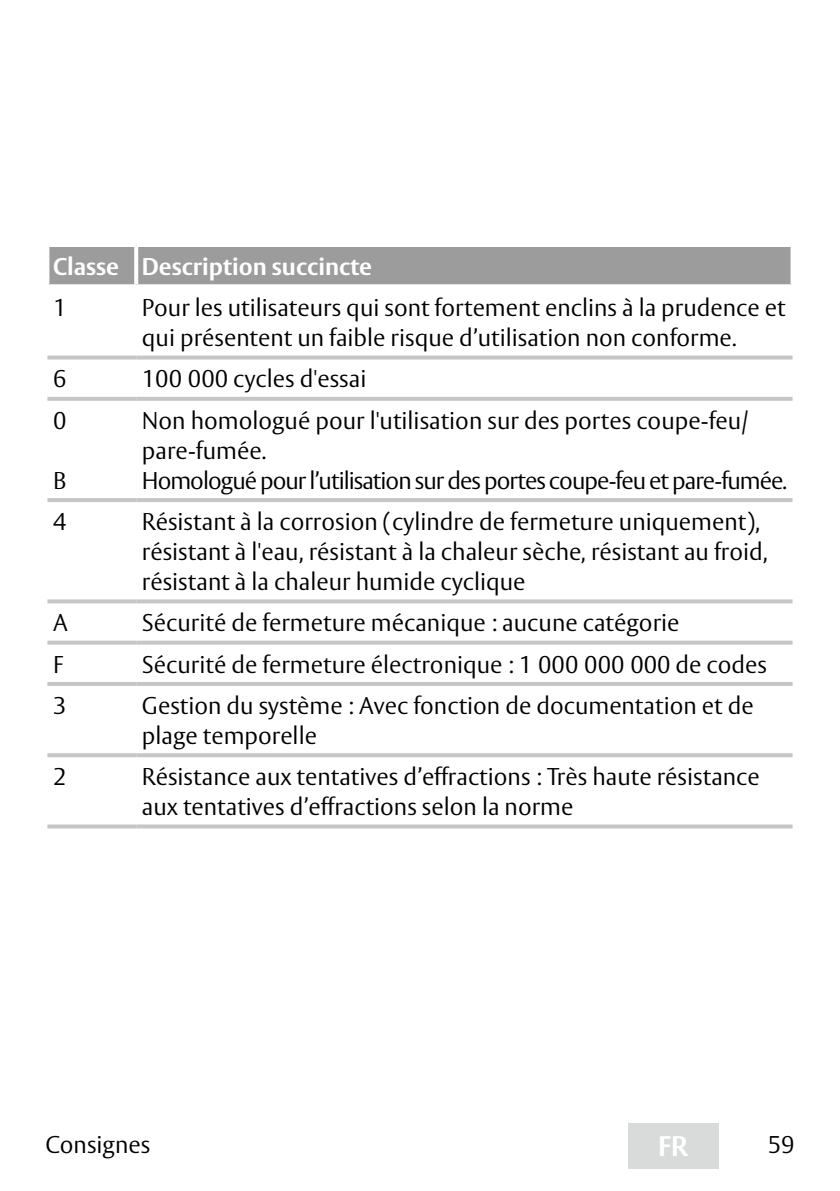
<style>
.page{position:relative;width:840px;height:1191px;background:#fff}
.page>*{position:absolute;margin:0;border:0;box-sizing:border-box;transform-origin:0 0}
.t1{font:700 28px "ASSA Vesta";color:#fff}
.Tabelle_Zelle{font:300 24px/30px "ASSA Vesta";color:#000}
.Tabelle_Zelle-2{font:300 24px "ASSA Vesta";letter-spacing:-.04em;color:#000}
.Tabelle_Kopfzeile_Gr{font:700 24px "ASSA Vesta";color:#fff}
</style>
<div class="page">
<div style="left:627px;top:1123px;width:91px;height:45px;background:#d9dada"></div>
<div style="left:49px;top:247px;width:741px;height:37px;background:#9c9c9d"></div>
<svg style="left:134px;top:247px;width:4px;height:37px"></svg>
<svg style="left:790px;top:247px;width:1px;height:37px"></svg>
<svg style="left:47px;top:284px;width:89px;height:1px"></svg>
<svg style="left:136px;top:284px;width:657px;height:2px"></svg>
<svg style="left:47px;top:355px;width:89px;height:4px"></svg>
<svg style="left:136px;top:355px;width:656px;height:4px;background:#cdcdcd"></svg>
<hr style="left:47px;top:397px;width:89px;height:4px;background:#c5c6c6">
<hr style="left:136px;top:397px;width:656px;height:4px;background:#c5c6c6">
<hr style="left:47px;top:498px;width:89px;height:4px;background:#c5c6c6">
<hr style="left:136px;top:498px;width:656px;height:4px;background:#c5c6c6">
<svg style="left:47px;top:599px;width:89px;height:4px"></svg>
<svg style="left:136px;top:599px;width:656px;height:4px;background:#cacbcb"></svg>
<svg style="left:47px;top:640px;width:89px;height:4px"></svg>
<svg style="left:136px;top:640px;width:656px;height:4px;background:#cecfcf"></svg>
<hr style="left:47px;top:682px;width:89px;height:4px;background:#c5c6c6">
<hr style="left:136px;top:682px;width:656px;height:4px;background:#c5c6c6">
<hr style="left:47px;top:753px;width:89px;height:4px;background:#c5c6c6">
<hr style="left:136px;top:753px;width:656px;height:4px;background:#c5c6c6">
<svg style="left:47px;top:824px;width:89px;height:4px"></svg>
<svg style="left:136px;top:824px;width:656px;height:4px;background:#cccdcd"></svg>
<p class="Tabelle_Kopfzeile_Gr" style="left:53px;top:252px;width:67px">Classe</p>
<p class="Tabelle_Kopfzeile_Gr" style="left:142px;top:252px;width:232px">Description succincte</p>
<p class="Tabelle_Zelle" style="left:53px;top:294px;width:15px">1</p>
<p class="Tabelle_Zelle" style="left:142px;top:294px;width:645px">Pour les utilisateurs qui sont fortement enclins à la prudence et qui présentent un faible risque d’utilisation non conforme.</p>
<p class="Tabelle_Zelle" style="left:53px;top:365px;width:15px">6</p>
<p class="Tabelle_Zelle" style="left:142px;top:365px;width:226px">100 000 cycles d'essai</p>
<p class="Tabelle_Zelle" style="left:53px;top:406px;width:15px">0</p>
<p class="Tabelle_Zelle" style="left:142px;top:406px;width:607px">Non homologué pour l'utilisation sur des portes coupe-feu/ pare-fumée.</p>
<p class="Tabelle_Zelle-2" style="left:142px;top:466px;width:646px">Homologué pour l’utilisation sur des portes coupe-feu et pare-fumée.</p>
<p class="Tabelle_Zelle" style="left:53px;top:466px;width:15px">B</p>
<p class="Tabelle_Zelle" style="left:53px;top:508px;width:15px">4</p>
<p class="Tabelle_Zelle" style="left:142px;top:508px;width:627px">Résistant à la corrosion (cylindre de fermeture uniquement), résistant à l'eau, résistant à la chaleur sèche, résistant au froid, résistant à la chaleur humide cyclique</p>
<p class="Tabelle_Zelle" style="left:53px;top:609px;width:16px">A</p>
<p class="Tabelle_Zelle" style="left:142px;top:609px;width:538px">Sécurité de fermeture mécanique : aucune catégorie</p>
<p class="Tabelle_Zelle" style="left:53px;top:650px;width:12px">F</p>
<p class="Tabelle_Zelle" style="left:142px;top:650px;width:626px">Sécurité de fermeture électronique : 1 000 000 000 de codes</p>
<p class="Tabelle_Zelle" style="left:53px;top:691px;width:15px">3</p>
<p class="Tabelle_Zelle" style="left:142px;top:691px;width:613px">Gestion du système : Avec fonction de documentation et de plage temporelle</p>
<p class="Tabelle_Zelle" style="left:53px;top:763px;width:15px">2</p>
<p class="Tabelle_Zelle" style="left:142px;top:763px;width:619px">Résistance aux tentatives d’effractions : Très haute résistance aux tentatives d’effractions selon la norme</p>
<p class="Tabelle_Zelle" style="left:45px;top:1130px;width:106px">Consignes</p>
<p class="t1" style="left:658px;top:1129px;width:31px">FR</p>
<p class="Tabelle_Zelle" style="left:767px;top:1130px;width:28px">59</p>
</div>
